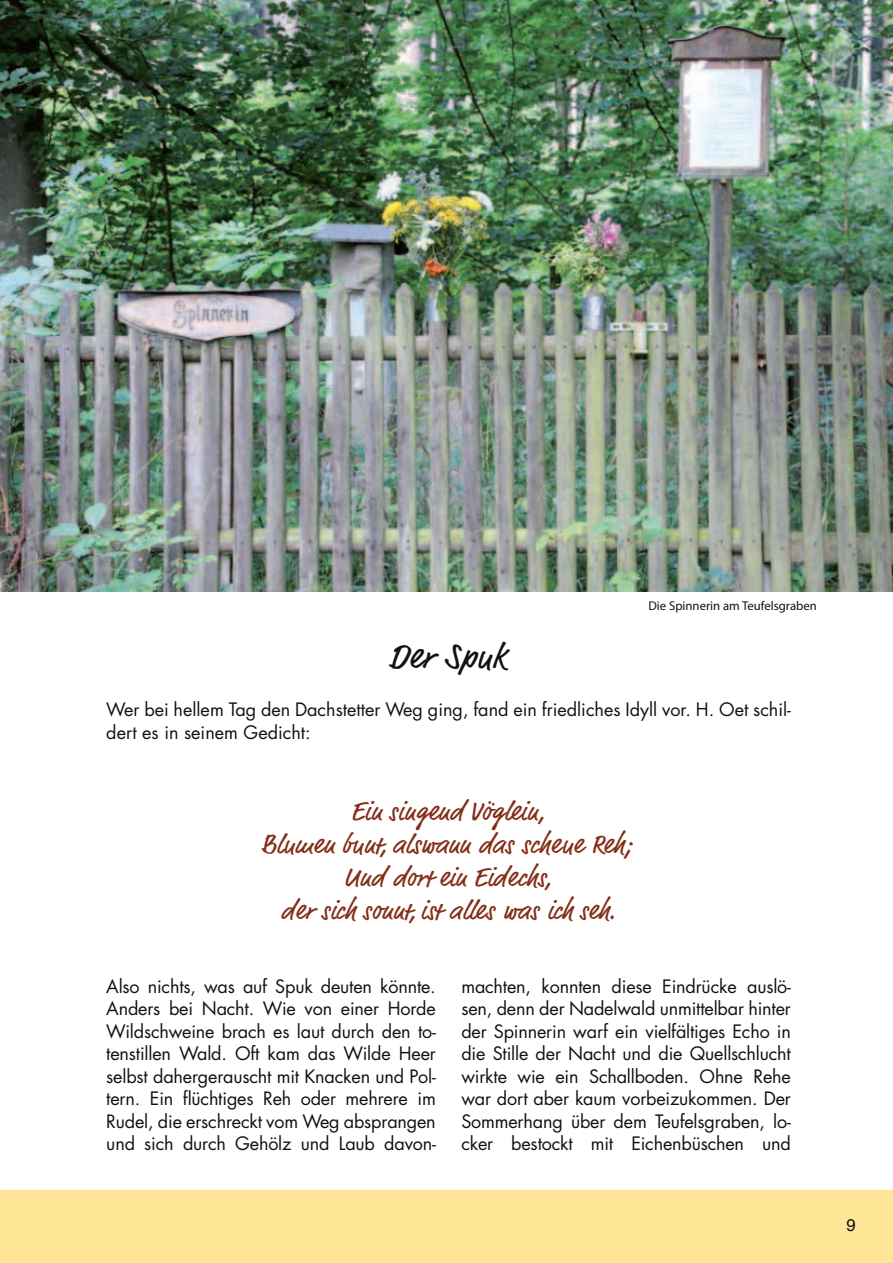
<style>
.page{position:relative;width:893px;height:1263px;background:#fff}
.page>*{position:absolute;margin:0;border:0;box-sizing:border-box;transform-origin:0 0}
.t1{font:36px "Script One";letter-spacing:-.025em;color:#111211}
.t2{font:27px/33px "Script One";letter-spacing:-.025em;color:#832e18;text-align:center}
.t3{font:18px/22.5px "Futura";letter-spacing:-.01em;color:#111211;text-align:justify}
.t4{font:16.95px "Helvetica";color:#111211}
.t5{font:12.75px "Myriad Pro";color:#111211}
</style>
<div class="page">
<div style="left:0;top:1191px;width:893px;height:72px;background:#ffe696"></div>
<img style="left:0;top:0;width:893px;height:591px">
<p class="t5" style="left:648px;top:601px;width:170px">Die Spinnerin am Teufelsgraben</p>
<h1 class="t1" style="left:390px;top:638px;width:119px">Der Spuk</h1>
<p class="t3" style="left:106px;top:700px;width:686px">Wer bei hellem Tag den Dachstetter Weg ging, fand ein friedliches Idyll vor. H. Oet schil&shy;dert es in seinem Gedicht:</p>
<h2 class="t2" style="left:263px;top:797px;width:373px">Ein singend Vöglein,<br>Blumen bunt, alswann das scheue Reh;<br>Und dort ein Eidechs,<br>der sich sonnt, ist alles was ich seh.</h2>
<p class="t3" style="left:106px;top:976px;width:331px">Also nichts, was auf Spuk deuten könnte.<br>Anders bei Nacht. Wie von einer Horde Wildschweine brach es laut durch den to&shy;tenstillen Wald. Oft kam das Wilde Heer selbst dahergerauscht mit Knacken und Pol&shy;tern. Ein flüchtiges Reh oder mehrere im Rudel, die erschreckt vom Weg absprangen und sich durch Gehölz und Laub davon-</p>
<p class="t3" style="left:461px;top:976px;width:331px">machten, konnten diese Eindrücke auslö&shy;sen, denn der Nadelwald unmittelbar hinter der Spinnerin warf ein vielfältiges Echo in die Stille der Nacht und die Quellschlucht wirkte wie ein Schallboden. Ohne Rehe war dort aber kaum vorbeizukommen. Der Sommerhang über dem Teufelsgraben, lo&shy;cker bestockt mit Eichenbüschen und</p>
<p class="t4" style="left:846px;top:1218px;width:11px">9</p>
</div>
